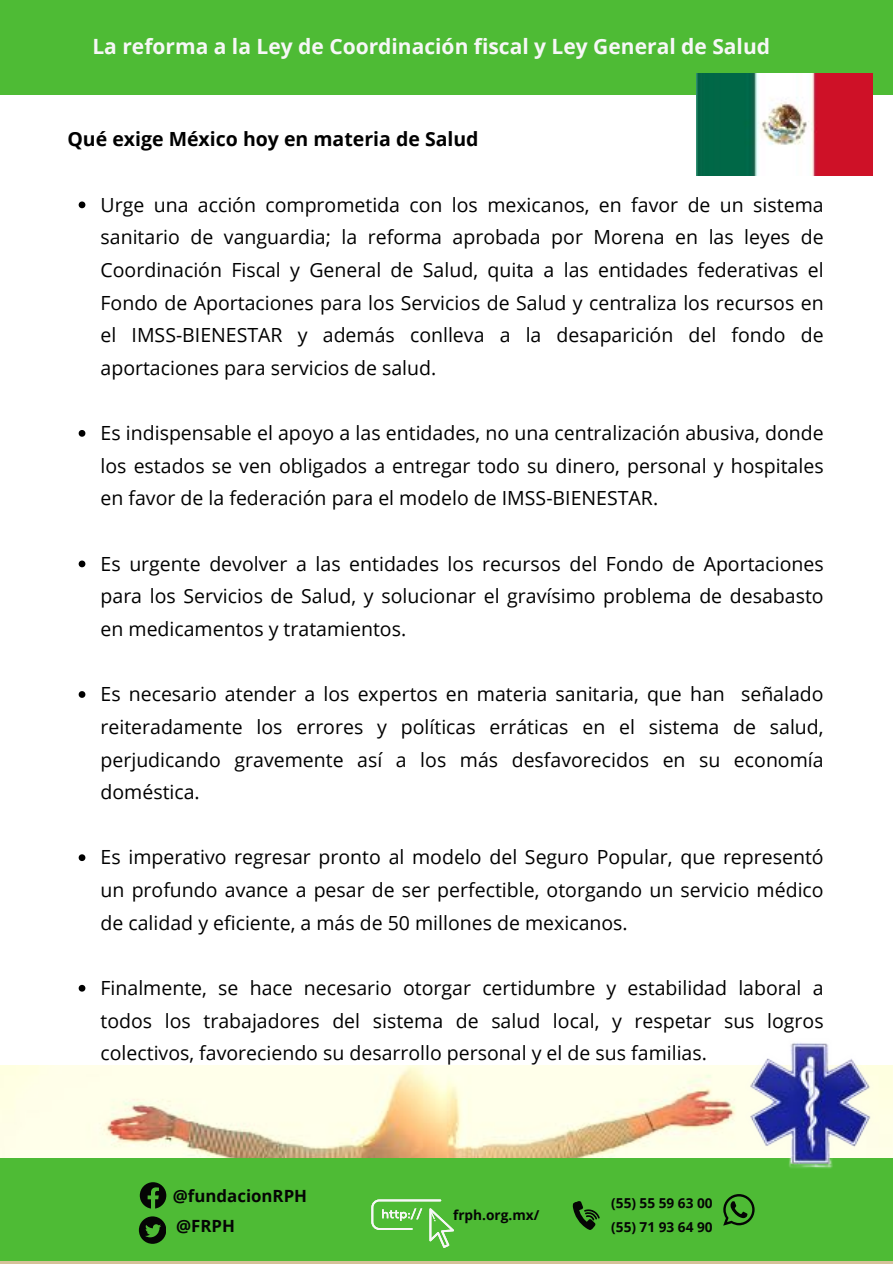
<style>
.page{position:relative;width:893px;height:1264px;background:#fff}
.page>*{position:absolute;margin:0;border:0;box-sizing:border-box;transform-origin:0 0}
.t1{font:700 21px "Open Sans";color:#f7f7f7}
.t2{font:19.5px/32.7px "Open Sans";color:#000;text-align:justify}
.t3{font:700 19.5px "Open Sans";color:#000}
.t4{font:700 16.8px "Open Sans";color:#050505}
.t5{font:700 13.65px "Open Sans";color:#050505}
</style>
<div class="page">
<div style="left:0;top:0;width:892px;height:94px;background:#4ebb35"></div>
<hr style="left:0;top:1260px;width:892px;height:3px;background:#d5c199">
<div style="left:0;top:1169px;width:892px;height:91px;background:#4ebb35"></div>
<svg style="left:139px;top:1182px;width:27px;height:61px"></svg>
<svg style="left:572px;top:1201px;width:27px;height:28px"></svg>
<svg style="left:723px;top:1194px;width:31px;height:31px"></svg>
<svg style="left:371px;top:1199px;width:83px;height:48px"></svg>
<div style="left:0;top:1157px;width:892px;height:17px;background:#4ebb35"></div>
<svg style="left:79px;top:201px;width:6px;height:7px"></svg>
<svg style="left:79px;top:430px;width:6px;height:7px"></svg>
<svg style="left:79px;top:560px;width:6px;height:7px"></svg>
<svg style="left:79px;top:691px;width:6px;height:7px"></svg>
<svg style="left:79px;top:854px;width:6px;height:7px"></svg>
<svg style="left:79px;top:984px;width:6px;height:7px"></svg>
<img style="left:696px;top:73px;width:176px;height:103px">
<img style="left:0;top:1065px;width:681px;height:92px">
<img style="left:681px;top:1043px;width:211px;height:126px">
<p class="t1" style="left:92px;top:32px;width:679px">La reforma a la Ley de Coordinación fiscal y Ley General de Salud</p>
<p class="t3" style="left:67px;top:125px;width:412px">Qué exige México hoy en materia de Salud</p>
<p class="t2" style="left:100px;top:188px;width:724px">Urge una acción comprometida con los mexicanos, en favor de un sistema sanitario de vanguardia; la reforma aprobada por Morena en las leyes de Coordinación Fiscal y General de Salud, quita a las entidades federativas el Fondo de Aportaciones para los Servicios de Salud y centraliza los recursos en el IMSS-BIENESTAR y además conlleva a la desaparición del fondo de aportaciones para servicios de salud.</p>
<p class="t2" style="left:100px;top:416px;width:724px">Es indispensable el apoyo a las entidades, no una centralización abusiva, donde los estados se ven obligados a entregar todo su dinero, personal y hospitales en favor de la federación para el modelo de IMSS-BIENESTAR.</p>
<p class="t2" style="left:100px;top:546px;width:724px">Es urgente devolver a las entidades los recursos del Fondo de Aportaciones para los Servicios de Salud, y solucionar el gravísimo problema de desabasto en medicamentos y tratamientos.</p>
<p class="t2" style="left:100px;top:677px;width:724px">Es necesario atender a los expertos en materia sanitaria, que han señalado reiteradamente los errores y políticas erráticas en el sistema de salud, perjudicando gravemente así a los más desfavorecidos en su economía doméstica.</p>
<p class="t2" style="left:100px;top:840px;width:724px">Es imperativo regresar pronto al modelo del Seguro Popular, que representó un profundo avance a pesar de ser perfectible, otorgando un servicio médico de calidad y eficiente, a más de 50 millones de mexicanos.</p>
<p class="t2" style="left:100px;top:971px;width:724px">Finalmente, se hace necesario otorgar certidumbre y estabilidad laboral a todos los trabajadores del sistema de salud local, y respetar sus logros colectivos, favoreciendo su desarrollo personal y el de sus familias.</p>
<p class="t4" style="left:173px;top:1183px;width:136px">@fundacionRPH</p>
<p class="t4" style="left:176px;top:1213px;width:60px">@FRPH</p>
<p class="t5" style="left:453px;top:1205px;width:88px">frph.org.mx/</p>
<p class="t5" style="left:611px;top:1193px;width:103px">(55) 55 59 63 00</p>
<p class="t5" style="left:611px;top:1216px;width:103px">(55) 71 93 64 90</p>
<p class="t5" style="left:611px;top:1202px;width:103px">(55) 71 93 64 90</p>
</div>
